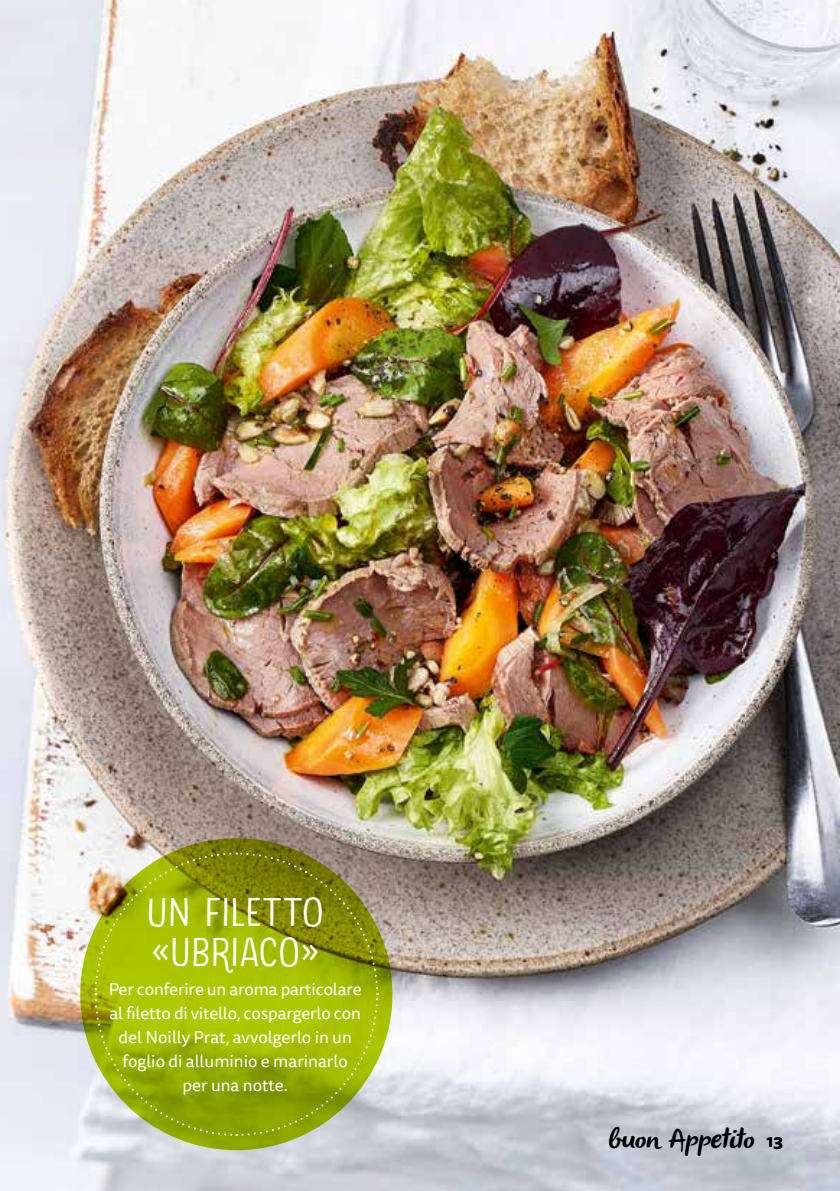
<style>
.page{position:relative;width:840px;height:1191px;background:#fff}
.page>*{position:absolute;margin:0;border:0;box-sizing:border-box;transform-origin:0 0}
.t1{font:40px/40px "Sofa Sans Hand Mono";letter-spacing:-.01em;color:#fff}
.t2{font:italic 28px "Olivier";color:#000}
.t3{font:17px/24px "Tisa Sans OT";letter-spacing:-.01em;color:#fff;text-align:center}
.t4{font:700 17px "Tisa Sans OT";color:#000}
</style>
<div class="page">
<img style="left:0;top:0;width:839px;height:1191px">
<svg style="left:80px;top:838px;width:312px;height:312px;background:#8c9b03"></svg>
<svg style="left:94px;top:851px;width:285px;height:285px;background:#9dae17"></svg>
<h1 class="t1" style="left:146px;top:896px;width:179px">UN FILETTO «UBRIACO»</h1>
<p class="t3" style="left:109px;top:978px;width:254px">Per conferire un aroma particolare al filetto di vitello, cospargerlo con del Noilly Prat, avvolgerlo in un foglio di alluminio e marinarlo per una notte.</p>
<h2 class="t2" style="left:607px;top:1123px;width:148px">buo n Appetito</h2>
<p class="t4" style="left:766px;top:1129px;width:18px">13</p>
</div>
